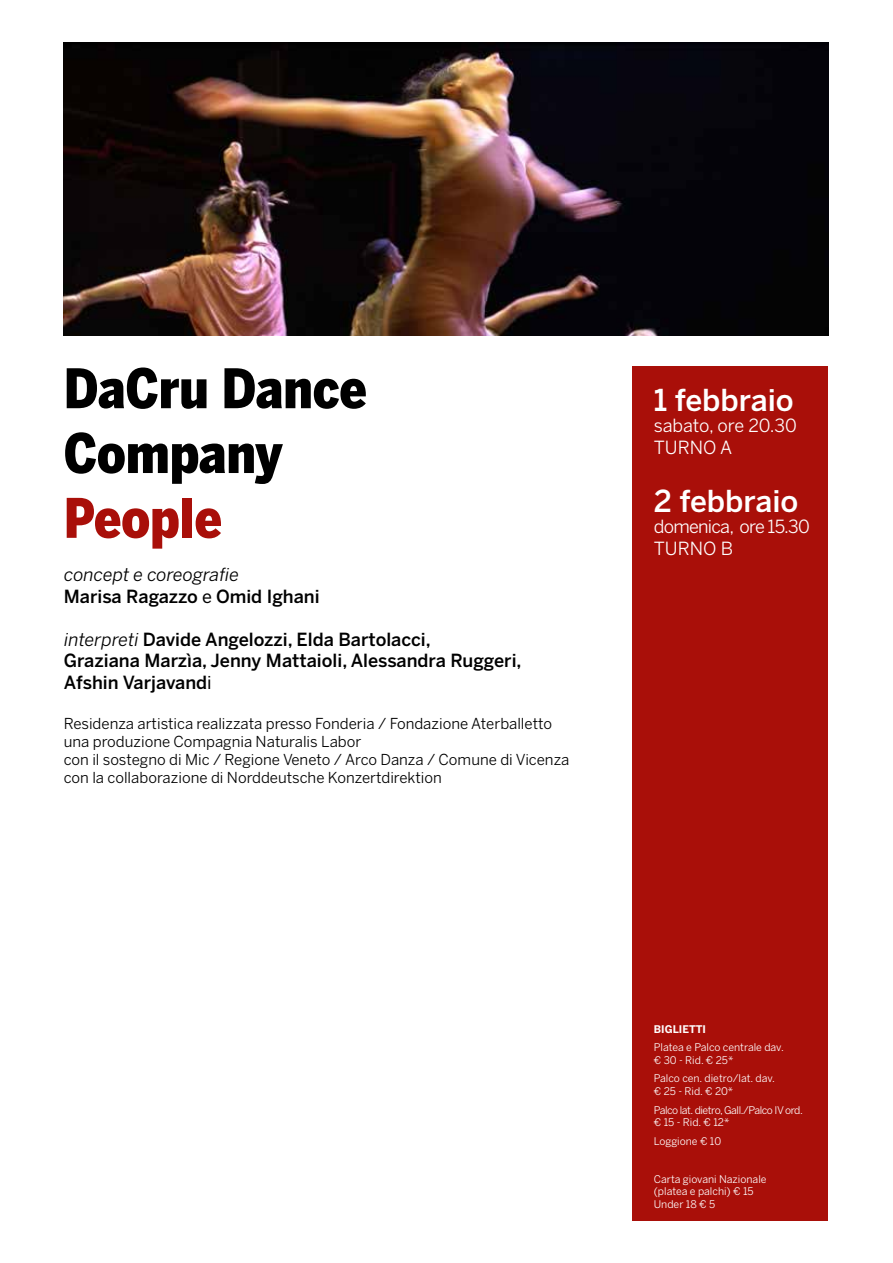
<style>
.page{position:relative;width:893px;height:1263px;background:#fff}
.page>*{position:absolute;margin:0;border:0;box-sizing:border-box;transform-origin:0 0}
.t1{font:900 54px/64.8px "Benton Sans Cond";color:#000}
.t2{font:900 54px "Benton Sans Cond";color:#a90f09}
.t3{font:500 30px "Benton Sans";color:#fff}
.t4{font:500 18px/21.6px "Benton Sans";color:#000}
.t5{font:18px/21.6px "Benton Sans";letter-spacing:-.04em;color:#fff}
.t6{font:18px/21.6px "Benton Sans";letter-spacing:-.01em;color:#fff}
.t7{font:15px/18px "Benton Sans";color:#000}
.t8{font:10.5px/12.6px "Benton Sans";color:#fff}
.t9{font:10.5px/12.6px "Benton Sans";letter-spacing:-.04em;color:#fff}
.t10{font:700 10.5px "Benton Sans";color:#fff}
.s1{font-weight:400;font-style:italic}
.s2{font-weight:400}
</style>
<div class="page">
<img style="left:64px;top:43px;width:764px;height:293px">
<div style="left:632px;top:366px;width:196px;height:854px;background:#a90f09"></div>
<h1 class="t1" style="left:64px;top:356px;width:304px">DaCru Dance<br>Company</h1>
<h1 class="t2" style="left:64px;top:486px;width:160px">People</h1>
<p class="t4" style="left:64px;top:563px;width:257px"><span class="s1">concept e coreografie<br></span>Marisa Ragazzo <span class="s2">e</span> Omid Ighani</p>
<p class="t4" style="left:64px;top:628px;width:459px"><span class="s1">interpreti</span> Davide Angelozzi, Elda Bartolacci,<br>Graziana Marzìa, Jenny Mattaioli, Alessandra Ruggeri,<br>Afshin Varjavand<span class="s2">i</span></p>
<p class="t7" style="left:64px;top:714px;width:507px">Residenza artistica realizzata presso Fonderia / Fondazione Aterballetto una produzione Compagnia Naturalis Labor<br>con il sostegno di Mic / Regione Veneto / Arco Danza / Comune di Vicenza con la collaborazione di Norddeutsche Konzertdirektion</p>
<h2 class="t3" style="left:654px;top:382px;width:142px">1 febbraio</h2>
<p class="t6" style="left:654px;top:415px;width:145px">sabato, ore 20.30<br>TURNO A</p>
<h2 class="t3" style="left:654px;top:483px;width:146px">2 febbraio</h2>
<p class="t5" style="left:654px;top:516px;width:158px">domenica, ore 15.30<br>TURNO B</p>
<p class="t10" style="left:654px;top:1022px;width:54px">BIGLIETTI</p>
<p class="t8" style="left:654px;top:1041px;width:132px">Platea e Palco centrale dav. € 30 - Rid. € 25*</p>
<p class="t8" style="left:654px;top:1072px;width:123px">Palco cen. dietro/lat. dav. € 25 - Rid. € 20*</p>
<p class="t9" style="left:654px;top:1103px;width:151px">Palco lat. dietro, Gall./Palco IV ord. € 15 - Rid. € 12*</p>
<p class="t8" style="left:654px;top:1134px;width:69px">Loggione € 10</p>
<p class="t8" style="left:654px;top:1172px;width:114px">Carta giovani Nazionale (platea e palchi) € 15<br>Under 18 € 5</p>
</div>
